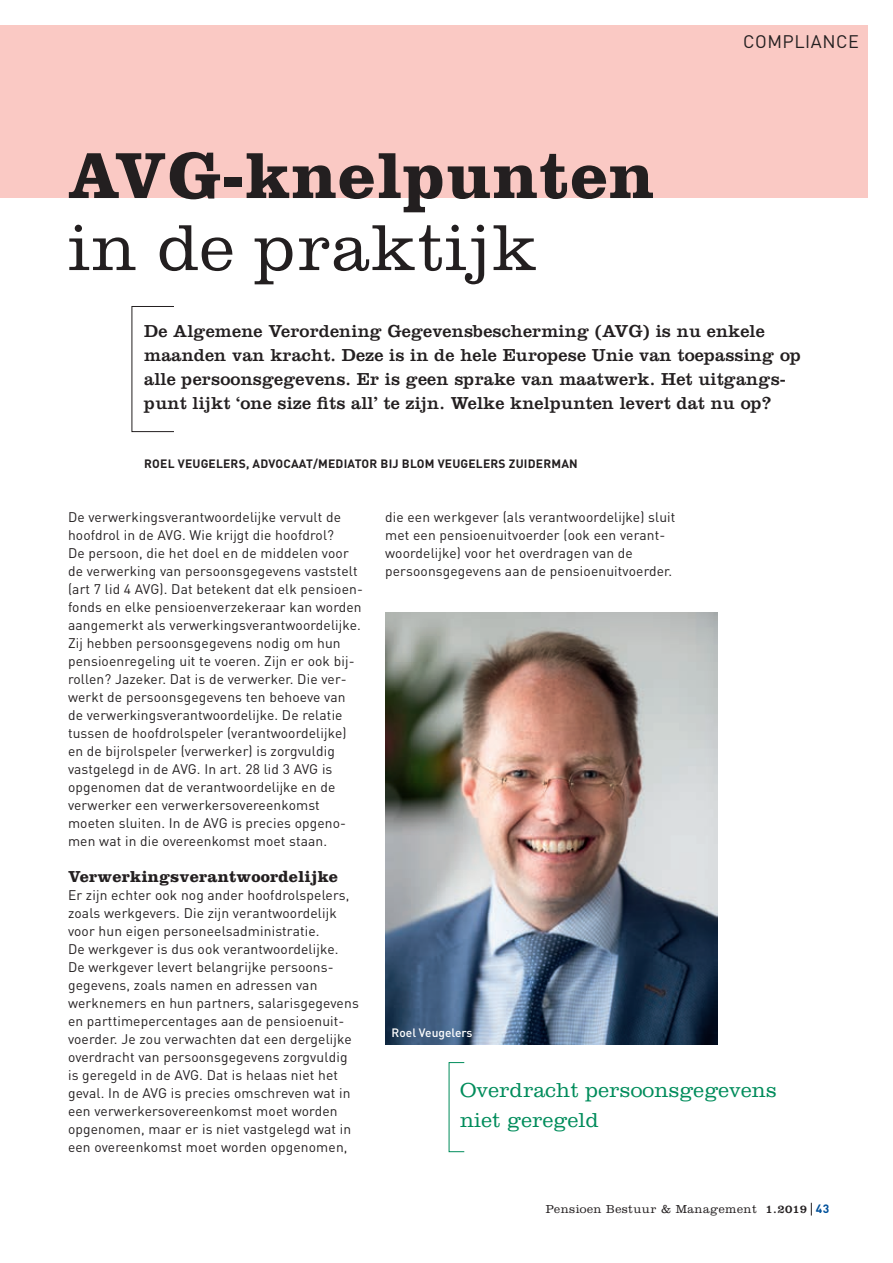
<style>
.page{position:relative;width:893px;height:1263px;background:#fff}
.page>*{position:absolute;margin:0;border:0;box-sizing:border-box;transform-origin:0 0}
.t1{font:700 67.5px "Clarendon";letter-spacing:.02em;color:#231f20}
.t2{font:300 67.5px "Clarendon";letter-spacing:.02em;color:#231f20}
.t3{font:300 21px/30px "Clarendon";letter-spacing:.01em;color:#008c5b}
.t4{font:18px/24px "Clarendon";letter-spacing:.01em;color:#231f20}
.t5{font:18px "DIN";letter-spacing:.03em;color:#231f20}
.t6{font:700 16.5px "Clarendon";letter-spacing:.01em;color:#231f20}
.t7{font:13.8px/18px "DIN";letter-spacing:.01em;color:#231f20}
.t8{font:700 12px "DIN";letter-spacing:.02em;color:#231f20}
.t9{font:300 12px "Clarendon";letter-spacing:.04em;color:#231f20}
.t10{font:500 12px "DIN";color:#fff}
.s1{font-weight:400}
.s2{font-family:"DIN";font-weight:700;color:#01519b}
</style>
<div class="page">
<svg style="left:811px;top:1203px;width:1px;height:12px"></svg>
<div style="left:0;top:26px;width:867px;height:172px;background:#fac9c4"></div>
<img style="left:385px;top:612px;width:333px;height:432px">
<h1 class="t1" style="left:68px;top:135px;width:587px">AVG-knelpunten</h1>
<h1 class="t2" style="left:68px;top:209px;width:471px">in de praktijk</h1>
<h3 class="t5" style="left:743px;top:31px;width:117px">COMPLIANCE</h3>
<p class="t4" style="left:144px;top:319px;width:658px">De Algemene Verordening Gegevensbescherming (AVG) is nu enkele maanden van kracht. Deze is in de hele Europese Unie van toepassing op alle persoonsgegevens. Er is geen sprake van maatwerk. Het uitgangs&shy;punt lijkt ‘one size fits all’ te zijn. Welke knelpunten levert dat nu op?</p>
<p class="t8" style="left:144px;top:456px;width:435px">ROEL VEUGELERS, ADVOCAAT/MEDIATOR BIJ BLOM VEUGELERS ZUIDERMAN</p>
<p class="t7" style="left:68px;top:508px;width:296px">De verwerkingsverantwoordelijke vervult de hoofdrol in de AVG. Wie krijgt die hoofdrol?<br>De persoon, die het doel en de middelen voor de verwerking van persoonsgegevens vaststelt (art 7 lid 4 AVG). Dat betekent dat elk pensioen&shy;fonds en elke pensioenverzekeraar kan worden aangemerkt als verwerkingsverantwoordelijke.<br>Zij hebben persoonsgegevens nodig om hun pensioenregeling uit te voeren. Zijn er ook bij&shy;rollen? Jazeker. Dat is de verwerker. Die ver&shy;werkt de persoonsgegevens ten behoeve van de verwerkingsverantwoordelijke. De relatie tussen de hoofdrolspeler (verantwoordelijke) en de bijrolspeler (verwerker) is zorgvuldig vastgelegd in de AVG. In art. 28 lid 3 AVG is opgenomen dat de verantwoordelijke en de verwerker een verwerkersovereenkomst moeten sluiten. In de AVG is precies opgeno&shy;men wat in die overeenkomst moet staan.</p>
<p class="t6" style="left:68px;top:866px;width:272px">Verwerkingsverantwoordelijke</p>
<p class="t7" style="left:68px;top:886px;width:292px">Er zijn echter ook nog ander hoofdrolspelers, zoals werkgevers. Die zijn verantwoordelijk voor hun eigen personeelsadministratie.<br>De werkgever is dus ook verantwoordelijke.<br>De werkgever levert belangrijke persoons&shy;gegevens, zoals namen en adressen van werknemers en hun partners, salarisgegevens en parttimepercentages aan de pensioenuit&shy;voerder. Je zou verwachten dat een dergelijke overdracht van persoonsgegevens zorgvuldig is geregeld in de AVG. Dat is helaas niet het geval. In de AVG is precies omschreven wat in een verwerkersovereenkomst moet worden opgenomen, maar er is niet vastgelegd wat in een overeenkomst moet worden opgenomen,</p>
<p class="t7" style="left:385px;top:508px;width:292px">die een werkgever (als verantwoordelijke) sluit met een pensioenuitvoerder (ook een verant&shy;woordelijke) voor het overdragen van de persoonsgegevens aan de pensioenuitvoerder.</p>
<p class="t10" style="left:392px;top:1024px;width:83px">Roel Veugelers</p>
<h2 class="t3" style="left:460px;top:1075px;width:318px">Overdracht persoonsgegevens niet geregeld</h2>
<p class="t9" style="left:546px;top:1201px;width:285px">Pensioen Bestuur &amp; Management <span class="s1">1.2019</span> <span class="s2">43</span></p>
</div>
